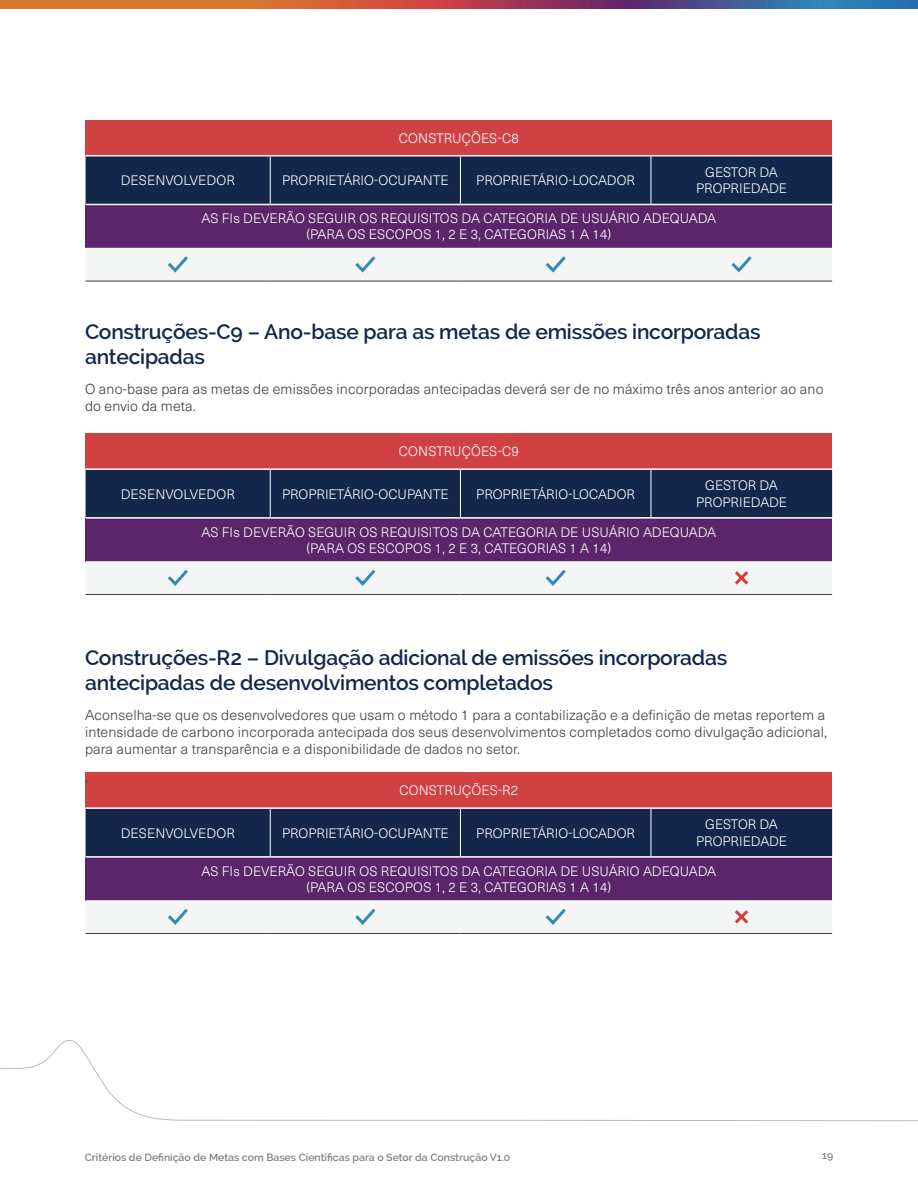
<style>
.page{position:relative;width:918px;height:1188px;background:#fff}
.page>*{position:absolute;margin:0;border:0;box-sizing:border-box;transform-origin:0 0}
.t1{font:600 21px/25.5px "Raleway";letter-spacing:-.01em;color:#12274a}
.Bullet{font:300 15px "Neue Haas Unica";color:#3e3e3f}
.Bullet-2{font:300 14.25px/17.1px "Neue Haas Unica";letter-spacing:.01em;color:#3e3e3f}
.Body{font:300 13.5px/16.2px "Neue Haas Unica";color:#fff;text-align:center}
.t2{font:600 10.5px "Raleway";color:#808285}
</style>
<div class="page">
<svg style="left:1px;top:0;width:917px;height:9px;background:#985d5c"></svg>
<svg style="left:0;top:1040px;width:918px;height:82px"></svg>
<div style="left:86px;top:434px;width:746px;height:35px;background:#cf4143"></div>
<div style="left:86px;top:470px;width:746px;height:47px;background:#12274a"></div>
<div style="left:86px;top:518px;width:746px;height:43px;background:#5b256b"></div>
<hr style="left:460px;top:470px;width:1px;height:47px;background:#fff">
<hr style="left:86px;top:594px;width:184px;height:1px;background:#3e3e3f">
<hr style="left:270px;top:594px;width:190px;height:1px;background:#3e3e3f">
<hr style="left:460px;top:594px;width:191px;height:1px;background:#3e3e3f">
<hr style="left:651px;top:594px;width:181px;height:1px;background:#3e3e3f">
<hr style="left:651px;top:470px;width:1px;height:47px;background:#fff">
<hr style="left:270px;top:470px;width:1px;height:47px;background:#fff">
<hr style="left:86px;top:517px;width:184px;height:2px;background:#fff">
<hr style="left:270px;top:517px;width:190px;height:2px;background:#fff">
<hr style="left:460px;top:517px;width:191px;height:2px;background:#fff">
<hr style="left:651px;top:517px;width:181px;height:2px;background:#fff">
<hr style="left:86px;top:468px;width:184px;height:2px;background:#fff">
<hr style="left:270px;top:468px;width:190px;height:2px;background:#fff">
<hr style="left:460px;top:468px;width:191px;height:2px;background:#fff">
<hr style="left:651px;top:468px;width:181px;height:2px;background:#fff">
<div style="left:86px;top:561px;width:746px;height:33px;background:#f4f5f5"></div>
<div style="left:86px;top:120px;width:746px;height:36px;background:#cf4143"></div>
<div style="left:86px;top:156px;width:746px;height:48px;background:#12274a"></div>
<div style="left:86px;top:204px;width:746px;height:44px;background:#5b256b"></div>
<hr style="left:460px;top:156px;width:1px;height:48px;background:#fff">
<hr style="left:86px;top:281px;width:184px;height:1px;background:#3e3e3f">
<hr style="left:270px;top:281px;width:190px;height:1px;background:#3e3e3f">
<hr style="left:460px;top:281px;width:191px;height:1px;background:#3e3e3f">
<hr style="left:651px;top:281px;width:181px;height:1px;background:#3e3e3f">
<hr style="left:651px;top:156px;width:1px;height:48px;background:#fff">
<hr style="left:270px;top:156px;width:1px;height:48px;background:#fff">
<hr style="left:86px;top:204px;width:184px;height:1px;background:#fff">
<hr style="left:270px;top:204px;width:190px;height:1px;background:#fff">
<hr style="left:460px;top:204px;width:191px;height:1px;background:#fff">
<hr style="left:651px;top:204px;width:181px;height:1px;background:#fff">
<hr style="left:86px;top:155px;width:184px;height:1px;background:#fff">
<hr style="left:270px;top:155px;width:190px;height:1px;background:#fff">
<hr style="left:460px;top:155px;width:191px;height:1px;background:#fff">
<hr style="left:651px;top:155px;width:181px;height:1px;background:#fff">
<div style="left:86px;top:248px;width:746px;height:33px;background:#f4f5f5"></div>
<div style="left:86px;top:773px;width:746px;height:35px;background:#cf4143"></div>
<div style="left:86px;top:809px;width:746px;height:47px;background:#12274a"></div>
<div style="left:86px;top:857px;width:746px;height:43px;background:#5b256b"></div>
<hr style="left:460px;top:809px;width:1px;height:47px;background:#fff">
<hr style="left:86px;top:933px;width:184px;height:1px;background:#3e3e3f">
<hr style="left:270px;top:933px;width:190px;height:1px;background:#3e3e3f">
<hr style="left:460px;top:933px;width:191px;height:1px;background:#3e3e3f">
<hr style="left:651px;top:933px;width:181px;height:1px;background:#3e3e3f">
<hr style="left:651px;top:809px;width:1px;height:47px;background:#fff">
<hr style="left:270px;top:809px;width:1px;height:47px;background:#fff">
<hr style="left:86px;top:856px;width:184px;height:2px;background:#fff">
<hr style="left:270px;top:856px;width:190px;height:2px;background:#fff">
<hr style="left:460px;top:856px;width:191px;height:2px;background:#fff">
<hr style="left:651px;top:856px;width:181px;height:2px;background:#fff">
<hr style="left:86px;top:807px;width:184px;height:2px;background:#fff">
<hr style="left:270px;top:807px;width:190px;height:2px;background:#fff">
<hr style="left:460px;top:807px;width:191px;height:2px;background:#fff">
<hr style="left:651px;top:807px;width:181px;height:2px;background:#fff">
<div style="left:86px;top:900px;width:746px;height:33px;background:#f4f5f5"></div>
<p class="Body" style="left:399px;top:129px;width:121px">CONSTRUÇÕES-C8</p>
<p class="Body" style="left:121px;top:172px;width:116px">DESENVOLVEDOR</p>
<p class="Body" style="left:282px;top:172px;width:168px">PROPRIETÁRIO-OCUPANTE</p>
<p class="Body" style="left:476px;top:172px;width:160px">PROPRIETÁRIO-LOCADOR</p>
<p class="Body" style="left:696px;top:164px;width:92px">GESTOR DA<br>PROPRIEDADE</p>
<p class="Body" style="left:201px;top:210px;width:516px">AS FIs DEVERÃO SEGUIR OS REQUISITOS DA CATEGORIA DE USUÁRIO ADEQUADA</p>
<p class="Body" style="left:306px;top:226px;width:306px">(PARA OS ESCOPOS 1, 2 E 3, CATEGORIAS 1 A 14)</p>
<h3 class="t1" style="left:85px;top:319px;width:677px">Construções-C9 – Ano-base para as metas de emissões incorporadas antecipadas</h3>
<p class="Bullet-2" style="left:85px;top:380px;width:740px">O ano-base para as metas de emissões incorporadas antecipadas deverá ser de no máximo três anos anterior ao ano do envio da meta.</p>
<p class="Body" style="left:399px;top:443px;width:121px">CONSTRUÇÕES-C9</p>
<p class="Body" style="left:121px;top:485px;width:116px">DESENVOLVEDOR</p>
<p class="Body" style="left:282px;top:485px;width:168px">PROPRIETÁRIO-OCUPANTE</p>
<p class="Body" style="left:476px;top:485px;width:160px">PROPRIETÁRIO-LOCADOR</p>
<p class="Body" style="left:696px;top:477px;width:92px">GESTOR DA<br>PROPRIEDADE</p>
<p class="Body" style="left:201px;top:523px;width:516px">AS FIs DEVERÃO SEGUIR OS REQUISITOS DA CATEGORIA DE USUÁRIO ADEQUADA</p>
<p class="Body" style="left:306px;top:539px;width:306px">(PARA OS ESCOPOS 1, 2 E 3, CATEGORIAS 1 A 14)</p>
<h3 class="t1" style="left:85px;top:645px;width:644px">Construções-R2 – Divulgação adicional de emissões incorporadas antecipadas de desenvolvimentos completados</h3>
<p class="Bullet-2" style="left:85px;top:706px;width:744px">Aconselha-se que os desenvolvedores que usam o método 1 para a contabilização e a definição de metas reportem a intensidade de carbono incorporada antecipada dos seus desenvolvimentos completados como divulgação adicional, para aumentar a transparência e a disponibilidade de dados no setor.</p>
<p class="Bullet" style="left:85px;top:766px;width:5px">.</p>
<p class="Body" style="left:399px;top:782px;width:120px">CONSTRUÇÕES-R2</p>
<p class="Body" style="left:121px;top:824px;width:116px">DESENVOLVEDOR</p>
<p class="Body" style="left:282px;top:824px;width:168px">PROPRIETÁRIO-OCUPANTE</p>
<p class="Body" style="left:476px;top:824px;width:160px">PROPRIETÁRIO-LOCADOR</p>
<p class="Body" style="left:696px;top:816px;width:92px">GESTOR DA<br>PROPRIEDADE</p>
<p class="Body" style="left:201px;top:862px;width:516px">AS FIs DEVERÃO SEGUIR OS REQUISITOS DA CATEGORIA DE USUÁRIO ADEQUADA</p>
<p class="Body" style="left:306px;top:878px;width:306px">(PARA OS ESCOPOS 1, 2 E 3, CATEGORIAS 1 A 14)</p>
<p class="t2" style="left:85px;top:1151px;width:427px">Critérios de Definição de Metas com Bases Científicas para o Setor da Construção V1.0</p>
<p class="t2" style="left:822px;top:1150px;width:13px">19</p>
</div>
